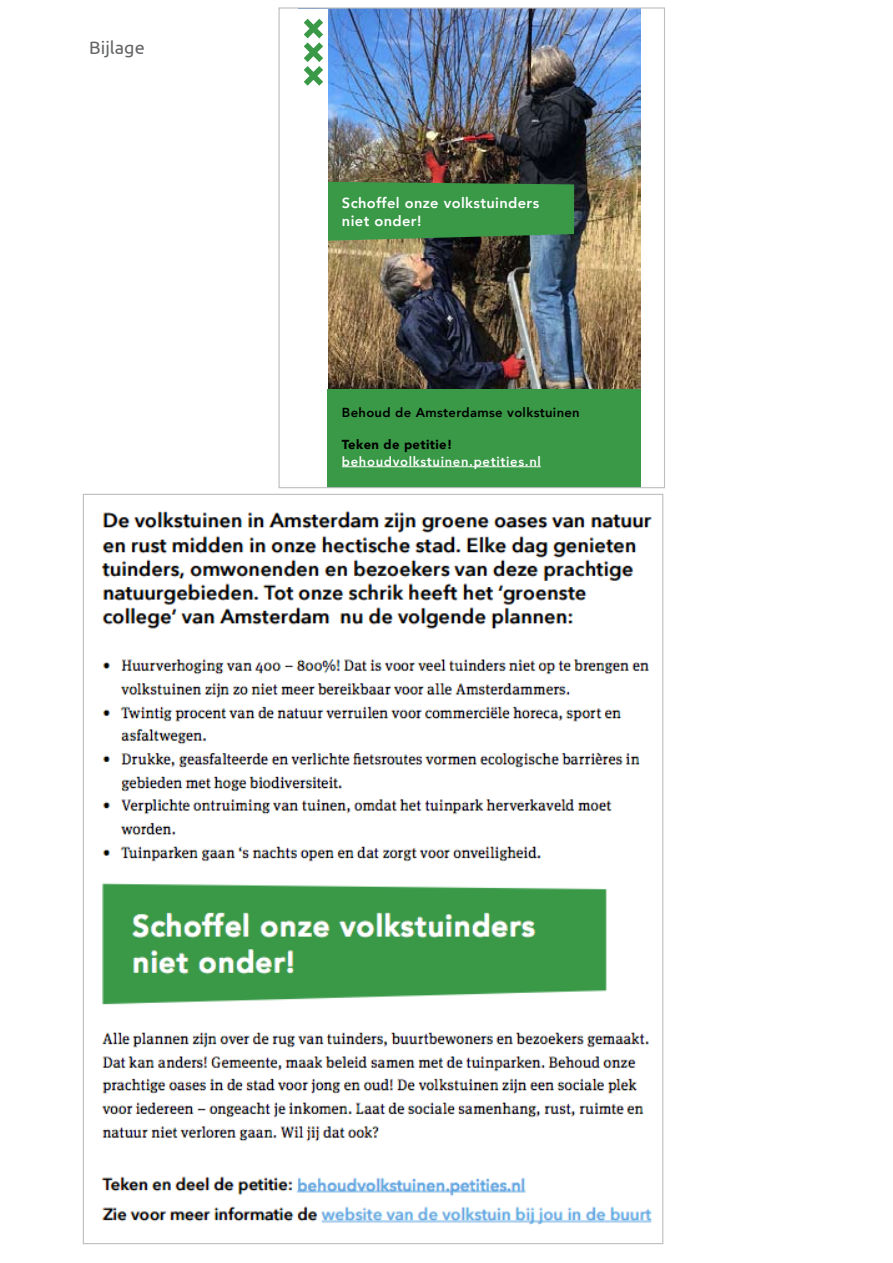
<style>
.page{position:relative;width:893px;height:1263px;background:#fff}
.page>*{position:absolute;margin:0;border:0;box-sizing:border-box;transform-origin:0 0}
.t1{font:18px "Ubuntu";color:#646567}
.t2{font:800 14.7px/17.5px "Avenir";letter-spacing:.025em;color:#fff}
.t3{font:800 13.05px "Avenir";letter-spacing:.025em;color:#000}
.t4{font:800 13.05px "Avenir";letter-spacing:.05em;color:#fff}
.t5{font:900 13.05px "Avenir";letter-spacing:.025em;color:#000}
</style>
<div class="page">
<img style="left:328px;top:9px;width:312px;height:380px">
<svg style="left:328px;top:182px;width:246px;height:59px;background:#3a9246"></svg>
<div style="left:327px;top:389px;width:313px;height:99px;background:#399947"></div>
<hr style="left:342px;top:466px;width:199px;height:1px;background:#fff">
<svg style="left:304px;top:19px;width:19px;height:67px"></svg>
<img style="left:101px;top:511px;width:551px;height:714px">
<p class="t1" style="left:89px;top:37px;width:57px">Bijlage</p>
<p class="t2" style="left:342px;top:194px;width:199px">Schoffel onze volkstuinders niet onder!</p>
<p class="t3" style="left:342px;top:402px;width:239px">Behoud de Amsterdamse volkstuinen</p>
<p class="t5" style="left:342px;top:434px;width:112px">Teken de petitie!</p>
<p class="t4" style="left:342px;top:451px;width:200px">behoudvolkstuinen.petities.nl</p>
</div>
